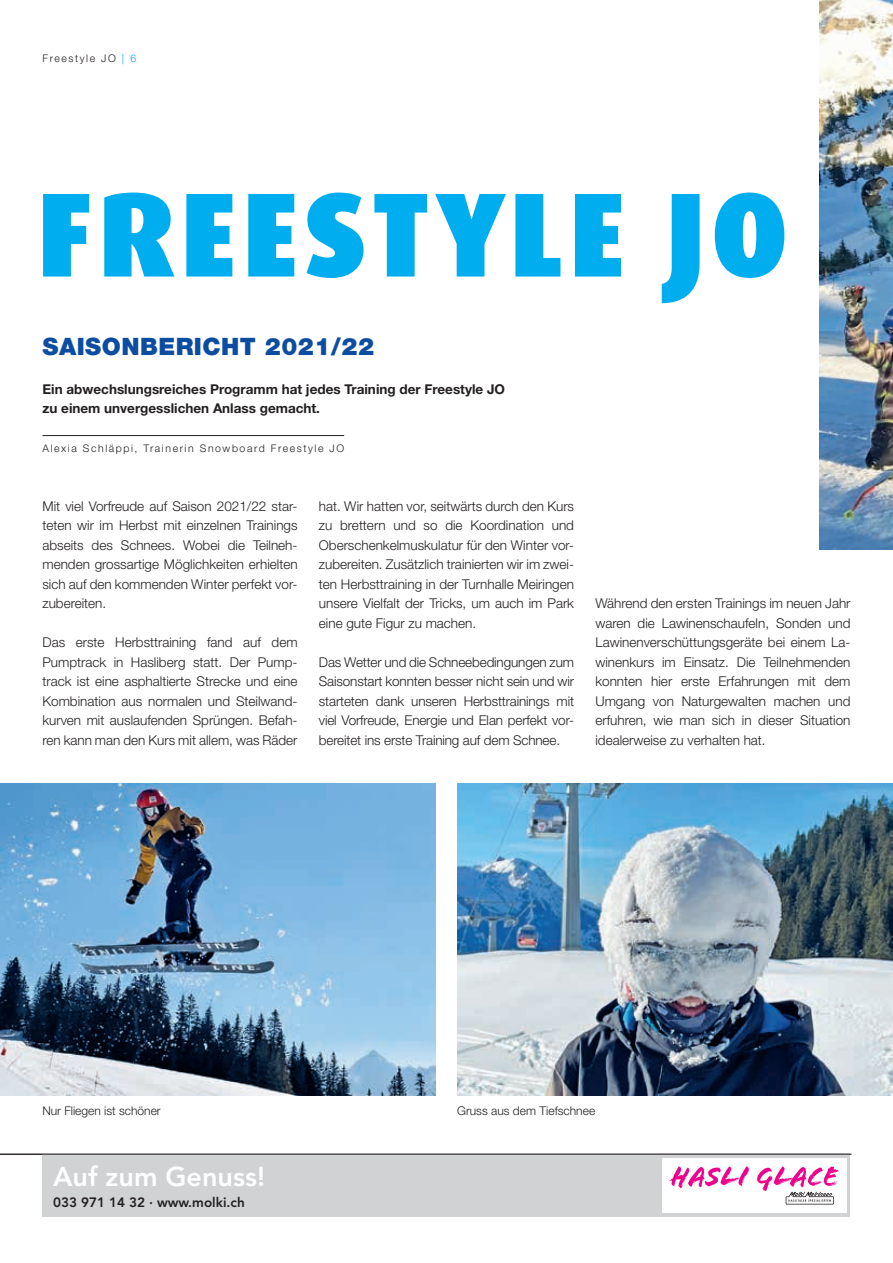
<style>
.page{position:relative;width:893px;height:1263px;background:#fff}
.page>*{position:absolute;margin:0;border:0;box-sizing:border-box;transform-origin:0 0}
.t1{font:900 120px "Dax OT";letter-spacing:.04em;color:#00aeef}
.t2{font:800 27px "Avenir LT Std";color:#fff}
.t3{font:900 24px "Helvetica Neue LT Std";letter-spacing:.02em;color:#0d4da1}
.t4{font:300 13.5px/19.5px "Helvetica Neue LT Std";color:#231f20;text-align:justify}
.t5{font:700 13.5px/19.5px "Helvetica Neue LT Std";color:#231f20}
.t6{font:800 13.5px "Avenir LT Std";color:#231f20}
.t7{font:300 12px "Helvetica Neue LT Std";color:#231f20}
.t8{font:300 10.5px "Helvetica Neue LT Std";letter-spacing:.15em;color:#231f20}
.s1{color:#00a4e3}
</style>
<div class="page">
<hr style="left:43px;top:435px;width:301px;height:1px;background:#231f20">
<img style="left:819px;top:0;width:74px;height:550px">
<img style="left:457px;top:784px;width:436px;height:312px">
<img style="left:0;top:784px;width:436px;height:312px">
<div style="left:43px;top:1154px;width:807px;height:63px;background:#d1d2d4"></div>
<div style="left:662px;top:1158px;width:185px;height:54px;background:#fff"></div>
<svg style="left:669px;top:1166px;width:80px;height:22px"></svg>
<svg style="left:757px;top:1166px;width:82px;height:38px"></svg>
<hr style="left:0;top:1154px;width:851px;height:1px;background:#231f20">
<p class="t8" style="left:43px;top:52px;width:95px">Freestyle JO <span class="s1">| 6</span></p>
<h1 class="t1" style="left:37px;top:157px;width:753px">FREESTYLE JO</h1>
<h3 class="t3" style="left:43px;top:332px;width:333px">SAISONBERICHT 2021/22</h3>
<p class="t5" style="left:43px;top:379px;width:464px">Ein abwechslungsreiches Programm hat jedes Training der Freestyle JO zu einem unvergesslichen Anlass gemacht.</p>
<p class="t8" style="left:43px;top:442px;width:303px">Alexia Schläppi, Trainerin Snowboard Freestyle JO</p>
<p class="t4" style="left:42px;top:496px;width:257px">Mit viel Vorfreude auf Saison 2021/22 star&shy;teten wir im Herbst mit einzelnen Trainings abseits des Schnees. Wobei die Teilneh&shy;menden grossartige Möglichkeiten erhielten sich auf den kommenden Winter perfekt vor&shy;zubereiten.</p>
<p class="t4" style="left:42px;top:632px;width:257px">Das erste Herbsttraining fand auf dem Pumptrack in Hasliberg statt. Der Pump&shy;track ist eine asphaltierte Strecke und eine Kombination aus normalen und Steilwand&shy;kurven mit auslaufenden Sprüngen. Befah&shy;ren kann man den Kurs mit allem, was Räder</p>
<p class="t4" style="left:319px;top:496px;width:257px">hat. Wir hatten vor, seitwärts durch den Kurs zu brettern und so die Koordination und Oberschenkelmuskulatur für den Winter vor&shy;zubereiten. Zusätzlich trainierten wir im zwei&shy;ten Herbsttraining in der Turnhalle Meiringen unsere Vielfalt der Tricks, um auch im Park eine gute Figur zu machen.</p>
<p class="t4" style="left:319px;top:652px;width:257px">Das Wetter und die Schneebedingungen zum Saisonstart konnten besser nicht sein und wir starteten dank unseren Herbsttrainings mit viel Vorfreude, Energie und Elan perfekt vor&shy;bereitet ins erste Training auf dem Schnee.</p>
<p class="t4" style="left:595px;top:593px;width:257px">Während den ersten Trainings im neuen Jahr waren die Lawinenschaufeln, Sonden und Lawinenverschüttungsgeräte bei einem La&shy;winenkurs im Einsatz. Die Teilnehmenden konnten hier erste Erfahrungen mit dem Umgang von Naturgewalten machen und erfuhren, wie man sich in dieser Situation idealerweise zu verhalten hat.</p>
<p class="t7" style="left:42px;top:1103px;width:120px">Nur Fliegen ist schöner</p>
<p class="t7" style="left:457px;top:1103px;width:140px">Gruss aus dem Tiefschnee</p>
<h2 class="t2" style="left:53px;top:1161px;width:213px">Auf zum Genuss!</h2>
<p class="t6" style="left:53px;top:1194px;width:193px">033 971 14 32 · www.molki.ch</p>
</div>
